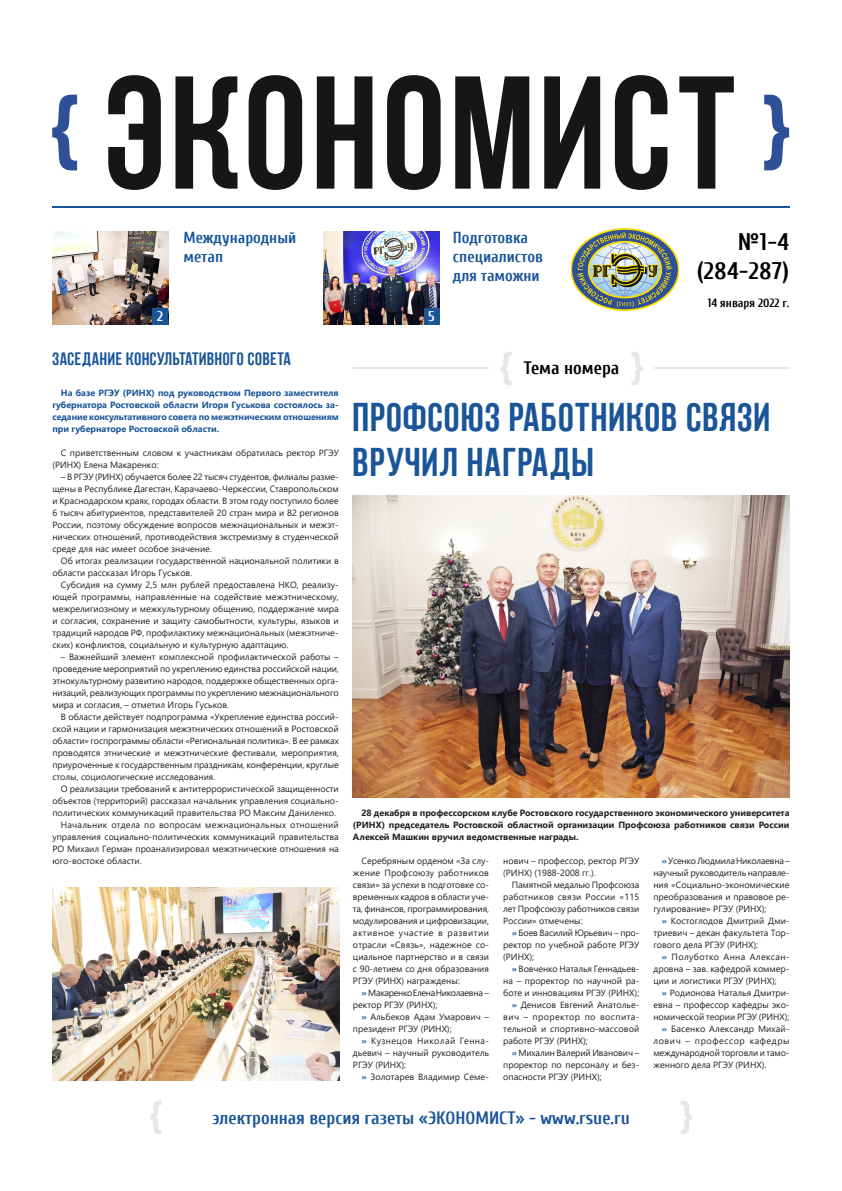
<style>
.page{position:relative;width:842px;height:1191px;background:#fff}
.page>*{position:absolute;margin:0;border:0;box-sizing:border-box;transform-origin:0 0}
.Заголовок{font:40px/45px "AA Bebas Neue";letter-spacing:.04em;color:#1a5599}
.Заголовок-2{font:700 24px "Cuprum";letter-spacing:.025em;color:#000}
.Заголовок-3{font:700 18px "Cuprum";color:#1a5599}
.Заголовок-4{font:18px "AA Bebas Neue";letter-spacing:.04em;color:#1a5599}
.Заголовок-5{font:700 18px "Cuprum";color:#000}
.Заголовок-6{font:700 16px/19.2px "Cuprum";color:#1a5599}
.Заголовок-7{font:700 14px "Cuprum";color:#fff}
.Заголовок-8{font:700 12px "Cuprum";color:#000}
.Заголовок-9{font:9px/12px "Segoe UI";color:#231f20;text-align:justify}
.Заголовок-10{font:700 9px/12px "Segoe UI";color:#231f20;text-align:justify}
.Заголовок-11{font:700 9px/12px "Segoe UI";color:#1a5599;text-align:justify}
.Заголовок-12{font:9px/12px "Segoe UI";letter-spacing:-.035em;color:#231f20}
.s1{font-weight:700;color:#1a5599}
</style>
<div class="page">
<svg style="left:108px;top:75px;width:626px;height:115px"></svg>
<svg style="left:52px;top:95px;width:25px;height:75px"></svg>
<svg style="left:764px;top:95px;width:25px;height:75px"></svg>
<hr style="left:53px;top:206px;width:737px;height:2px;background:#1a5599">
<svg style="left:571px;top:228px;width:108px;height:83px"></svg>
<svg style="left:681px;top:1101px;width:11px;height:33px"></svg>
<svg style="left:150px;top:1101px;width:11px;height:33px"></svg>
<img style="left:324px;top:231px;width:115px;height:93px">
<img style="left:52px;top:231px;width:116px;height:93px">
<div style="left:423px;top:308px;width:16px;height:16px;background:#1a5599"></div>
<div style="left:152px;top:308px;width:16px;height:16px;background:#1a5599"></div>
<svg style="left:501px;top:352px;width:11px;height:33px"></svg>
<svg style="left:631px;top:352px;width:11px;height:33px"></svg>
<hr style="left:353px;top:367px;width:136px;height:2px;background:#e6e7e9">
<hr style="left:654px;top:368px;width:136px;height:1px;background:#e6e7e9">
<img style="left:353px;top:496px;width:436px;height:301px">
<img style="left:52px;top:887px;width:287px;height:193px">
<p class="Заголовок-6" style="left:184px;top:228px;width:114px">Международный</p>
<p class="Заголовок-6" style="left:184px;top:247px;width:41px">метап</p>
<p class="Заголовок-7" style="left:157px;top:308px;width:7px">2</p>
<p class="Заголовок-7" style="left:428px;top:308px;width:8px">5</p>
<p class="Заголовок-4" style="left:52px;top:349px;width:240px">ЗАСЕДАНИЕ КОНСУЛЬТАТИВНОГО СОВЕТА</p>
<p class="Заголовок-6" style="left:453px;top:228px;width:91px">Подготовка специалистов для таможни</p>
<p class="Заголовок-5" style="left:524px;top:358px;width:97px">Тема номера</p>
<p class="Заголовок-2" style="left:738px;top:229px;width:53px">№1-4</p>
<p class="Заголовок-2" style="left:697px;top:257px;width:94px">(284-287)</p>
<p class="Заголовок-8" style="left:708px;top:297px;width:83px">14 января 2022 г.</p>
<p class="Заголовок-11" style="left:52px;top:386px;width:288px;text-indent:9px">На базе РГЭУ (РИНХ) под руководством Первого заместителя губернатора Ростовской области Игоря Гуськова состоялось за&shy;седание консультативного совета по межэтническим отношениям при губернаторе Ростовской области.</p>
<p class="Заголовок-9" style="left:52px;top:446px;width:288px;text-indent:9px">С приветственным словом к участникам обратилась ректор РГЭУ (РИНХ) Елена Макаренко:</p>
<p class="Заголовок-9" style="left:52px;top:470px;width:288px;text-indent:9px">– В РГЭУ (РИНХ) обучается более 22 тысяч студентов, филиалы разме&shy;щены в Республике Дагестан, Карачаево-Черкессии, Ставропольском и Краснодарском краях, городах области. В этом году поступило более 6 тысяч абитуриентов, представителей 20 стран мира и 82 регионов России, поэтому обсуждение вопросов межнациональных и межэт&shy;нических отношений, противодействия экстремизму в студенческой среде для нас имеет особое значение.</p>
<p class="Заголовок-9" style="left:52px;top:554px;width:288px;text-indent:9px">Об итогах реализации государственной национальной политики в области рассказал Игорь Гуськов.</p>
<p class="Заголовок-9" style="left:52px;top:578px;width:288px;text-indent:9px">Субсидия на сумму 2,5 млн рублей предоставлена НКО, реализу&shy;ющей программы, направленные на содействие межэтническому, межрелигиозному и межкультурному общению, поддержание мира и согласия, сохранение и защиту самобытности, культуры, языков и традиций народов РФ, профилактику межнациональных (межэтниче&shy;ских) конфликтов, социальную и культурную адаптацию.</p>
<p class="Заголовок-9" style="left:52px;top:650px;width:288px;text-indent:9px">– Важнейший элемент комплексной профилактической работы – проведение мероприятий по укреплению единства российской нации, этнокультурному развитию народов, поддержке общественных орга&shy;низаций, реализующих программы по укреплению межнационального мира и согласия, – отметил Игорь Гуськов.</p>
<p class="Заголовок-9" style="left:52px;top:710px;width:288px;text-indent:9px">В области действует подпрограмма «Укрепление единства россий&shy;ской нации и гармонизация межэтнических отношений в Ростовской области» госпрограммы области «Региональная политика». В ее рамках проводятся этнические и межэтнические фестивали, мероприятия, приуроченные к государственным праздникам, конференции, круглые столы, социологические исследования.</p>
<p class="Заголовок-9" style="left:52px;top:782px;width:288px;text-indent:9px">О реализации требований к антитеррористической защищенности объектов (территорий) рассказал начальник управления социально&shy;политических коммуникаций правительства РО Максим Даниленко.</p>
<p class="Заголовок-9" style="left:52px;top:818px;width:288px;text-indent:9px">Начальник отдела по вопросам межнациональных отношений управления социально-политических коммуникаций правительства РО Михаил Герман проанализировал межэтнические отношения на юго-востоке области.</p>
<p class="Заголовок" style="left:353px;top:394px;width:418px">Профсоюз работников связи вручил награды</p>
<p class="Заголовок-10" style="left:353px;top:806px;width:438px;text-indent:9px">28 декабря в профессорском клубе Ростовского государственного экономического университета (РИНХ) председатель Ростовской областной организации Профсоюза работников связи России Алексей Машкин вручил ведомственные награды.</p>
<p class="Заголовок-9" style="left:653px;top:854px;width:138px;text-indent:9px"><span class="s1">»</span> Усенко Людмила Николаевна – научный руководитель направле&shy;ния «Социально-экономические преобразования и правовое ре&shy;гулирование» РГЭУ (РИНХ);</p>
<p class="Заголовок-9" style="left:653px;top:914px;width:138px;text-indent:9px"><span class="s1">»</span> Костоглодов Дмитрий Дми&shy;триевич – декан факультета Тор&shy;гового дела РГЭУ (РИНХ);</p>
<p class="Заголовок-9" style="left:653px;top:950px;width:138px;text-indent:9px"><span class="s1">»</span> Полуботко Анна Алексан&shy;дровна – зав. кафедрой коммер&shy;ции и логистики РГЭУ (РИНХ);</p>
<p class="Заголовок-9" style="left:653px;top:986px;width:138px;text-indent:9px"><span class="s1">»</span> Родионова Наталья Дмитри&shy;евна – профессор кафедры эко&shy;номической теории РГЭУ (РИНХ);</p>
<p class="Заголовок-9" style="left:653px;top:1022px;width:138px;text-indent:9px"><span class="s1">»</span> Басенко Александр Михай&shy;лович – профессор кафедры международной торговли и тамо&shy;женного дела РГЭУ (РИНХ).</p>
<p class="Заголовок-9" style="left:353px;top:854px;width:138px;text-indent:9px">Серебряным орденом «За слу&shy;жение Профсоюзу работников связи» за успехи в подготовке со&shy;временных кадров в области уче&shy;та, финансов, программирования, модулирования и цифровизации, активное участие в развитии отрасли «Связь», надежное со&shy;циальное партнерство и в связи с 90-летием со дня образования РГЭУ (РИНХ) награждены:</p>
<p class="Заголовок-12" style="left:353px;top:986px;width:138px;text-indent:9px"><span class="s1">»</span> Макаренко Елена Николаевна – ректор РГЭУ (РИНХ);</p>
<p class="Заголовок-9" style="left:353px;top:1010px;width:138px;text-indent:9px"><span class="s1">»</span> Альбеков Адам Умарович – президент РГЭУ (РИНХ);</p>
<p class="Заголовок-9" style="left:353px;top:1034px;width:138px;text-indent:9px"><span class="s1">»</span> Кузнецов Николай Генна&shy;дьевич – научный руководитель РГЭУ (РИНХ);</p>
<p class="Заголовок-9" style="left:361px;top:1070px;width:129px"><span class="s1">»</span> Золотарев Владимир Семе-</p>
<p class="Заголовок-9" style="left:503px;top:854px;width:138px">нович – профессор, ректор РГЭУ (РИНХ) (1988-2008 гг.).</p>
<p class="Заголовок-9" style="left:503px;top:878px;width:138px;text-indent:9px">Памятной медалью Профсоюза работников связи России «115 лет Профсоюзу работников связи России» отмечены:</p>
<p class="Заголовок-9" style="left:503px;top:926px;width:138px;text-indent:9px"><span class="s1">»</span> Боев Василий Юрьевич – про&shy;ректор по учебной работе РГЭУ (РИНХ);</p>
<p class="Заголовок-9" style="left:503px;top:962px;width:138px;text-indent:9px"><span class="s1">»</span> Вовченко Наталья Геннадьев&shy;на – проректор по научной ра&shy;боте и инновациям РГЭУ (РИНХ);</p>
<p class="Заголовок-9" style="left:503px;top:998px;width:138px;text-indent:9px"><span class="s1">»</span> Денисов Евгений Анатолье&shy;вич – проректор по воспита&shy;тельной и спортивно-массовой работе РГЭУ (РИНХ);</p>
<p class="Заголовок-9" style="left:503px;top:1046px;width:138px;text-indent:9px"><span class="s1">»</span> Михалин Валерий Иванович – проректор по персоналу и без&shy;опасности РГЭУ (РИНХ);</p>
<p class="Заголовок-3" style="left:213px;top:1107px;width:419px">электронная версия газеты «ЭКОНОМИСТ» - www.rsue.ru</p>
</div>
